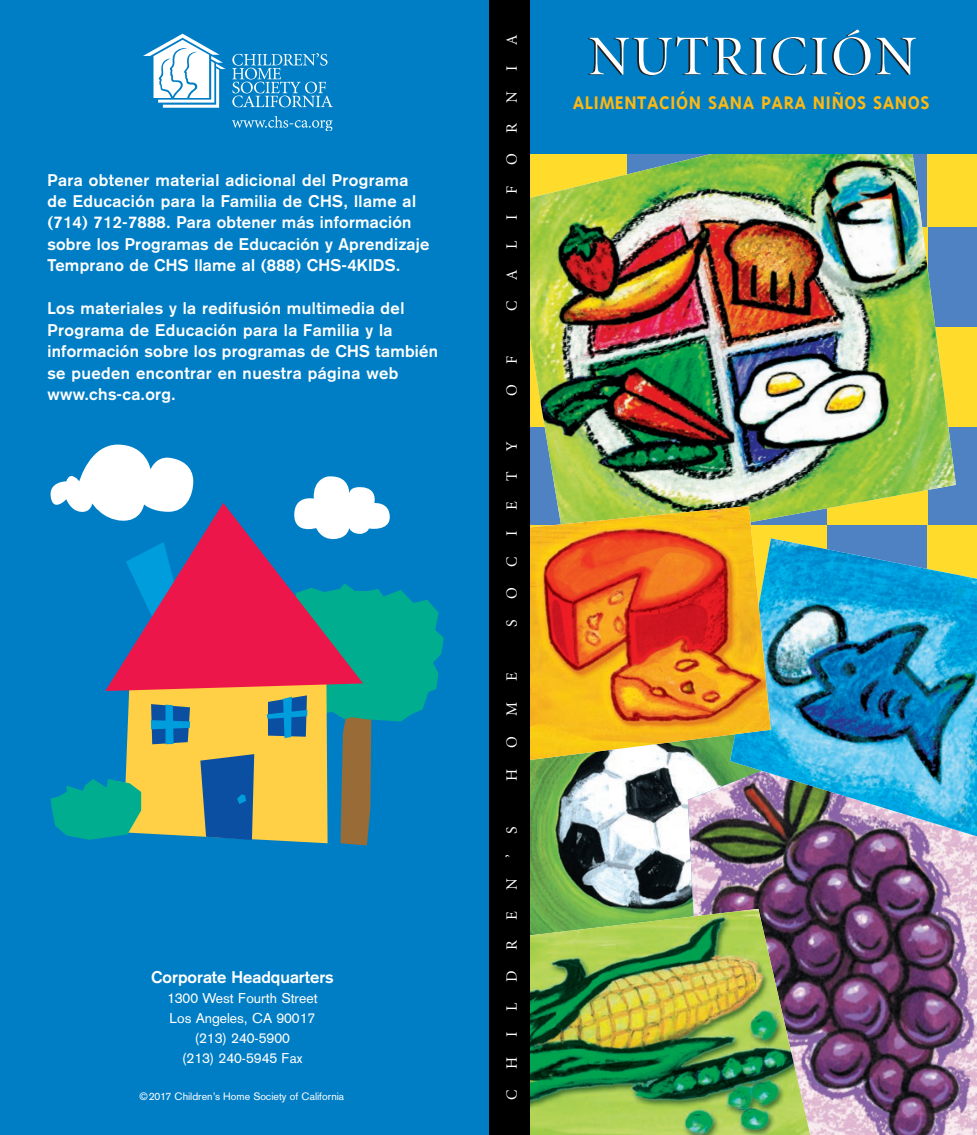
<style>
.page{position:relative;width:977px;height:1135px;background:#fff}
.page>*{position:absolute;margin:0;border:0;box-sizing:border-box;transform-origin:0 0}
.t1{font:56px "Minion Display";letter-spacing:.045em;color:#fff}
.t2{font:700 21px "Triplex";letter-spacing:.025em;color:#fcb814}
.t3{font:700 16.62px/21.3px "Akzidenz Grotesk";letter-spacing:.03em;color:#fff}
.t4{font:700 16.62px "Akzidenz Grotesk";color:#fff}
.t5{font:15.75px "Minion";color:#fff}
.t6{font:14px/20.1px "Akzidenz Grotesk";color:#fff;text-align:center}
.t7{font:10.5px "Akzidenz Grotesk";color:#fff}
</style>
<div class="page">
<div style="left:927px;top:149px;width:49px;height:79px;background:#ffdc2b"></div>
<div style="left:927px;top:227px;width:49px;height:100px;background:#4f82c3"></div>
<div style="left:927px;top:327px;width:49px;height:101px;background:#ffdc2b"></div>
<div style="left:927px;top:427px;width:49px;height:100px;background:#4f82c3"></div>
<div style="left:927px;top:525px;width:49px;height:101px;background:#ffdc2b"></div>
<img style="left:529px;top:763px;width:158px;height:145px">
<img style="left:529px;top:154px;width:426px;height:384px">
<img style="left:687px;top:763px;width:289px;height:371px">
<img style="left:730px;top:538px;width:246px;height:298px">
<div style="left:529px;top:0;width:447px;height:154px;background:#007ec5"></div>
<img style="left:529px;top:506px;width:241px;height:257px">
<img style="left:529px;top:908px;width:284px;height:226px">
<div style="left:0;top:0;width:528px;height:1134px;background:#007ec5"></div>
<div style="left:488px;top:0;width:41px;height:1134px;background:#000"></div>
<svg style="left:51px;top:444px;width:393px;height:401px"></svg>
<svg style="left:232px;top:53px;width:101px;height:54px"></svg>
<svg style="left:143px;top:34px;width:83px;height:74px"></svg>
<svg style="left:232px;top:116px;width:100px;height:14px"></svg>
<p class="t3" style="left:47px;top:169px;width:383px">Para obtener material adicional del Programa de Educación para la Familia de CHS, llame al (714) 712-7888. Para obtener más información sobre los Programas de Educación y Aprendizaje Temprano de CHS llame al (888) CHS-4KIDS.</p>
<p class="t3" style="left:47px;top:297px;width:392px">Los materiales y la redifusión multimedia del Programa de Educación para la Familia y la información sobre los programas de CHS también se pueden encontrar en nuestra página web www.chs-ca.org.</p>
<p class="t4" style="left:151px;top:967px;width:184px">Corporate Headquarters</p>
<p class="t6" style="left:167px;top:988px;width:152px">1300 West Fourth Street<br>Los Angeles, CA 90017 (213) 240-5900<br>(213) 240-5945 Fax</p>
<p class="t7" style="left:139px;top:1090px;width:206px">©2017 Children’s Home Society of California</p>
<p class="t5" style="left:504px;top:45px;width:12px;rotate:-90deg">A</p>
<p class="t5" style="left:504px;top:71px;width:7px;rotate:-90deg">I</p>
<p class="t5" style="left:504px;top:103px;width:13px;rotate:-90deg">N</p>
<p class="t5" style="left:504px;top:133px;width:11px;rotate:-90deg">R</p>
<p class="t5" style="left:504px;top:165px;width:13px;rotate:-90deg">O</p>
<p class="t5" style="left:504px;top:194px;width:10px;rotate:-90deg">F</p>
<p class="t5" style="left:504px;top:220px;width:7px;rotate:-90deg">I</p>
<p class="t5" style="left:504px;top:249px;width:10px;rotate:-90deg">L</p>
<p class="t5" style="left:504px;top:280px;width:12px;rotate:-90deg">A</p>
<p class="t5" style="left:504px;top:310px;width:12px;rotate:-90deg">C</p>
<p class="t5" style="left:504px;top:364px;width:10px;rotate:-90deg">F</p>
<p class="t5" style="left:504px;top:396px;width:13px;rotate:-90deg">O</p>
<p class="t5" style="left:504px;top:450px;width:11px;rotate:-90deg">Y</p>
<p class="t5" style="left:504px;top:481px;width:11px;rotate:-90deg">T</p>
<p class="t5" style="left:504px;top:510px;width:10px;rotate:-90deg">E</p>
<p class="t5" style="left:504px;top:536px;width:7px;rotate:-90deg">I</p>
<p class="t5" style="left:504px;top:567px;width:12px;rotate:-90deg">C</p>
<p class="t5" style="left:504px;top:599px;width:13px;rotate:-90deg">O</p>
<p class="t5" style="left:504px;top:627px;width:9px;rotate:-90deg">S</p>
<p class="t5" style="left:504px;top:681px;width:10px;rotate:-90deg">E</p>
<p class="t5" style="left:504px;top:716px;width:16px;rotate:-90deg">M</p>
<p class="t5" style="left:504px;top:748px;width:13px;rotate:-90deg">O</p>
<p class="t5" style="left:504px;top:781px;width:14px;rotate:-90deg">H</p>
<p class="t5" style="left:504px;top:833px;width:9px;rotate:-90deg">S</p>
<p class="t5" style="left:504px;top:858px;width:5px;rotate:-90deg">’</p>
<p class="t5" style="left:504px;top:890px;width:13px;rotate:-90deg">N</p>
<p class="t5" style="left:504px;top:919px;width:10px;rotate:-90deg">E</p>
<p class="t5" style="left:504px;top:949px;width:11px;rotate:-90deg">R</p>
<p class="t5" style="left:504px;top:982px;width:13px;rotate:-90deg">D</p>
<p class="t5" style="left:504px;top:1010px;width:10px;rotate:-90deg">L</p>
<p class="t5" style="left:504px;top:1036px;width:7px;rotate:-90deg">I</p>
<p class="t5" style="left:504px;top:1069px;width:14px;rotate:-90deg">H</p>
<p class="t5" style="left:504px;top:1100px;width:12px;rotate:-90deg">C</p>
<h1 class="t1" style="left:588px;top:29px;width:329px">NUTRICIÓN</h1>
<p class="t2" style="left:572px;top:90px;width:358px">ALIMENTACIÓN SANA PARA NIÑOS SANOS</p>
</div>
